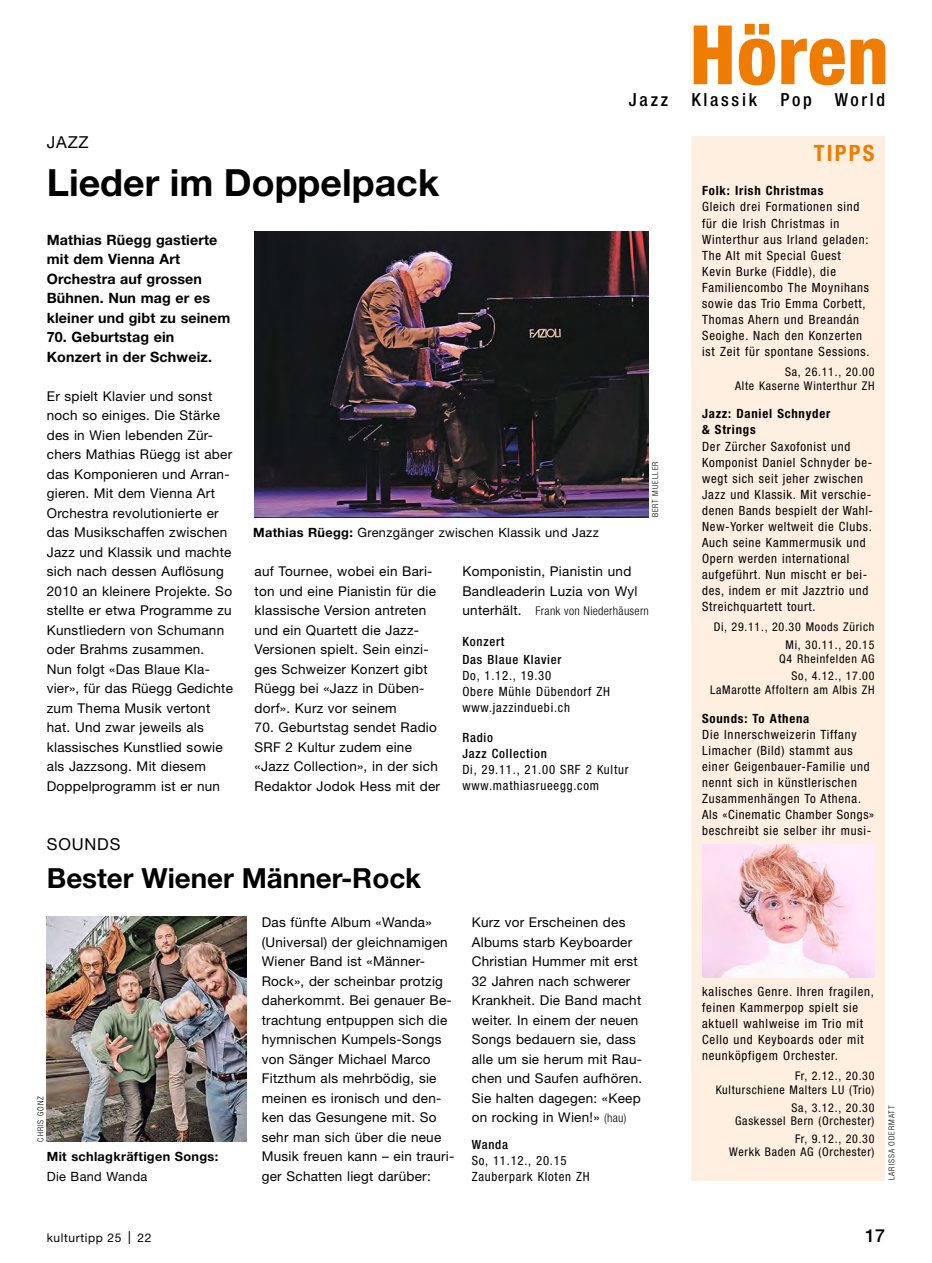
<style>
.page{position:relative;width:932px;height:1263px;background:#fff}
.page>*{position:absolute;margin:0;border:0;box-sizing:border-box;transform-origin:0 0}
._030_KU_Kurzstoff_Ti{font:700 37.5px "Helvetica Neue LT Std";color:#000}
._031_KU_Kurzstoff_Ti{font:700 27.75px "Helvetica Neue LT Std";color:#000}
._060_KU_Kasten_Dachz{font:700 condensed 22.5px "Helvetica Neue LT Std";letter-spacing:.1em;color:#ef7c00}
._011_KU_Rubrikuntert{font:500 condensed 18px "Helvetica Neue LT Std";letter-spacing:.15em;color:#000}
._001_KU_Pagina{font:500 18px "Helvetica Neue LT Std";color:#000}
._020_KU_Dachzeile_Ar{font:16.5px "Helvetica Neue LT Std";letter-spacing:.05em;color:#000}
._033_KU_Vorspann_Kur{font:700 14.25px/19.5px "Helvetica Neue LT Std";letter-spacing:.01em;color:#000}
._034_KU_Kurzstoff_Te{font:13.5px/19.5px "Helvetica Neue LT Std";letter-spacing:.02em;color:#000}
._0066_KU_TIPPS-SPALT{font:condensed 12.75px/16px "Helvetica Neue LT Std";letter-spacing:.06em;color:#000}
._066_KU_Kasten_Text{font:condensed 12.75px/16.2px "Helvetica Neue LT Std";letter-spacing:.06em;color:#000}
._0064_KU_TIPPS-SPALT{font:700 condensed 12.75px/16px "Helvetica Neue LT Std";letter-spacing:.06em;color:#000}
._065_Ku_Kasten_Zwiti{font:500 condensed 12.75px/18px "Helvetica Neue LT Std";letter-spacing:.06em;color:#000}
._070_KU_Bilduntersch{font:12.75px "Helvetica Neue LT Std";letter-spacing:.025em;color:#000}
._070_KU_Bilduntersch-2{font:700 12.75px/19.5px "Helvetica Neue LT Std";letter-spacing:.025em;color:#000}
._0069_KU_TIPPS-SPALT{font:condensed 12px/13.5px "Helvetica Neue LT Std";letter-spacing:.06em;color:#000;text-align:right}
._034_KU_Kurzstoff_Te-2{font:300 condensed 12px "Helvetica Neue LT Std";letter-spacing:.025em;color:#000}
._002_KU_Fusszeile{font:12px "Helvetica Neue LT Std";letter-spacing:.05em;color:#000}
._071_KU_Fotobyline_5{font:300 condensed 8.25px "Helvetica Neue LT Std";letter-spacing:.115em;color:#000}
.s1{font-weight:700}
.s2{font-weight:400;font-stretch:normal;font-size:13.5px}
.s3{font-weight:300;font-stretch:condensed;font-size:12px}
.s4{font-weight:400}
.s5{font-size:18px}
</style>
<div class="page">
<div style="left:691px;top:136px;width:193px;height:1045px;background:#feefe1"></div>
<svg style="left:693px;top:24px;width:192px;height:61px"></svg>
<img style="left:702px;top:845px;width:172px;height:132px">
<img style="left:254px;top:232px;width:394px;height:286px">
<img style="left:47px;top:916px;width:200px;height:226px">
<p class="_011_KU_Rubrikuntert" style="left:628px;top:89px;width:41px">Jazz</p>
<p class="_011_KU_Rubrikuntert" style="left:691px;top:89px;width:67px">Klassik</p>
<p class="_011_KU_Rubrikuntert" style="left:780px;top:89px;width:33px">Pop</p>
<p class="_011_KU_Rubrikuntert" style="left:834px;top:89px;width:52px">World</p>
<p class="_060_KU_Kasten_Dachz" style="left:813px;top:139px;width:62px">TIPPS</p>
<p class="_020_KU_Dachzeile_Ar" style="left:47px;top:132px;width:43px">JAZZ</p>
<p class="_030_KU_Kurzstoff_Ti" style="left:47px;top:159px;width:394px">Lieder im Doppelpack</p>
<p class="_033_KU_Vorspann_Kur" style="left:47px;top:229px;width:185px">Mathias Rüegg gastierte mit dem Vienna Art<br>Orchestra auf grossen<br>Bühnen. Nun mag er es kleiner und gibt zu seinem</p>
<p class="_033_KU_Vorspann_Kur" style="left:47px;top:327px;width:167px">70. Geburtstag ein<br>Konzert in der Schweiz.</p>
<p class="_034_KU_Kurzstoff_Te" style="left:47px;top:386px;width:187px">Er spielt Klavier und sonst noch so einiges. Die Stärke des in Wien lebenden Zür&shy;chers Mathias Rüegg ist aber das Komponieren und Arran&shy;gieren. Mit dem Vienna Art<br>Orchestra revolutionierte er das Musikschaffen zwischen<br>Jazz und Klassik und machte sich nach dessen Auflösung<br>2010 an kleinere Projekte. So stellte er etwa Programme zu<br>Kunstliedern von Schumann oder Brahms zusammen.<br>Nun folgt «Das Blaue Kla&shy;vier», für das Rüegg Gedichte zum Thema Musik vertont hat. Und zwar jeweils als klassisches Kunstlied sowie als Jazzsong. Mit diesem<br>Doppelprogramm ist er nun</p>
<p class="_0064_KU_TIPPS-SPALT" style="left:702px;top:183px;width:123px">Folk: Irish Christmas</p>
<p class="_0066_KU_TIPPS-SPALT" style="left:702px;top:199px;width:169px">Gleich drei Formationen sind für die Irish Christmas in<br>Winterthur aus Irland geladen:<br>The Alt mit Special Guest<br>Kevin Burke (Fiddle), die<br>Familiencombo The Moynihans sowie das Trio Emma Corbett,<br>Thomas Ahern und Breandán<br>Seoighe. Nach den Konzerten ist Zeit für spontane Sessions.</p>
<p class="_0069_KU_TIPPS-SPALT" style="left:735px;top:365px;width:141px">Sa, 26.11., 20.00<br>Alte Kaserne Winterthur ZH</p>
<p class="_0064_KU_TIPPS-SPALT" style="left:702px;top:406px;width:130px">Jazz: Daniel Schnyder &amp; Strings</p>
<p class="_0066_KU_TIPPS-SPALT" style="left:702px;top:438px;width:172px">Der Zürcher Saxofonist und<br>Komponist Daniel Schnyder be&shy;wegt sich seit jeher zwischen<br>Jazz und Klassik. Mit verschie&shy;denen Bands bespielt der Wahl-<br>New-Yorker weltweit die Clubs.<br>Auch seine Kammermusik und<br>Opern werden international aufgeführt. Nun mischt er bei&shy;des, indem er mit Jazztrio und<br>Streichquartett tourt.</p>
<p class="_0069_KU_TIPPS-SPALT" style="left:713px;top:620px;width:162px">Di, 29.11., 20.30 Moods Zürich</p>
<p class="_0069_KU_TIPPS-SPALT" style="left:778px;top:638px;width:97px;text-align:center">Mi, 30.11., 20.15<br>Q4 Rheinfelden AG</p>
<p class="_0069_KU_TIPPS-SPALT" style="left:710px;top:669px;width:166px">So, 4.12., 17.00<br>LaMarotte Affoltern am Albis ZH</p>
<p class="_0064_KU_TIPPS-SPALT" style="left:702px;top:710px;width:109px">Sounds: To Athena</p>
<p class="_0066_KU_TIPPS-SPALT" style="left:702px;top:726px;width:173px">Die Innerschweizerin Tiffany<br>Limacher (Bild) stammt aus einer Geigenbauer-Familie und nennt sich in künstlerischen<br>Zusammenhängen To Athena.<br>Als «Cinematic Chamber Songs» beschreibt sie selber ihr musi-</p>
<p class="_071_KU_Fotobyline_5" style="left:650px;top:517px;width:57px;rotate:-90deg">BERT MUELLER</p>
<p class="_070_KU_Bilduntersch" style="left:253px;top:525px;width:347px"><span class="s1">Mathias Rüegg:</span> Grenzgänger zwischen Klassik und Jazz</p>
<p class="_034_KU_Kurzstoff_Te" style="left:254px;top:561px;width:183px">auf Tournee, wobei ein Bari&shy;ton und eine Pianistin für die klassische Version antreten und ein Quartett die Jazz-<br>Versionen spielt. Sein einzi&shy;ges Schweizer Konzert gibt<br>Rüegg bei «Jazz in Düben&shy;dorf». Kurz vor seinem</p>
<p class="_034_KU_Kurzstoff_Te" style="left:254px;top:717px;width:187px">70. Geburtstag sendet Radio<br>SRF 2 Kultur zudem eine «Jazz Collection», in der sich<br>Redaktor Jodok Hess mit der</p>
<p class="_034_KU_Kurzstoff_Te" style="left:462px;top:561px;width:176px">Komponistin, Pianistin und<br>Bandleaderin Luzia von Wyl</p>
<p class="_034_KU_Kurzstoff_Te-2" style="left:462px;top:604px;width:188px"><span class="s2">unterhält.</span> Frank von Niederhäusern</p>
<p class="_065_Ku_Kasten_Zwiti" style="left:462px;top:632px;width:101px">Konzert<br>Das Blaue Klavier</p>
<p class="_066_KU_Kasten_Text" style="left:462px;top:667px;width:149px">Do, 1.12., 19.30<br>Obere Mühle Dübendorf ZH</p>
<p class="_066_KU_Kasten_Text" style="left:462px;top:700px;width:109px">www.jazzinduebi.ch</p>
<p class="_065_Ku_Kasten_Zwiti" style="left:462px;top:729px;width:86px;line-height:16.5px">Radio<br>Jazz Collection</p>
<p class="_066_KU_Kasten_Text" style="left:462px;top:761px;width:167px">Di, 29.11., 21.00 SRF 2 Kultur</p>
<p class="_066_KU_Kasten_Text" style="left:462px;top:778px;width:138px">www.mathiasrueegg.com</p>
<p class="_020_KU_Dachzeile_Ar" style="left:47px;top:834px;width:75px">SOUNDS</p>
<p class="_031_KU_Kurzstoff_Ti" style="left:47px;top:861px;width:376px">Bester Wiener Männer-Rock</p>
<p class="_034_KU_Kurzstoff_Te" style="left:261px;top:912px;width:194px">Das fünfte Album «Wanda» (Universal) der gleichnamigen<br>Wiener Band ist «Männer-<br>Rock», der scheinbar protzig daherkommt. Bei genauer Be&shy;trachtung entpuppen sich die hymnischen Kumpels-Songs von Sänger Michael Marco<br>Fitzthum als mehrbödig, sie meinen es ironisch und den&shy;ken das Gesungene mit. So sehr man sich über die neue<br>Musik freuen kann – ein trauri&shy;ger Schatten liegt darüber:</p>
<p class="_034_KU_Kurzstoff_Te" style="left:471px;top:912px;width:172px">Kurz vor Erscheinen des<br>Albums starb Keyboarder<br>Christian Hummer mit erst<br>32 Jahren nach schwerer<br>Krankheit. Die Band macht weiter. In einem der neuen<br>Songs bedauern sie, dass alle um sie herum mit Rau&shy;chen und Saufen aufhören.<br>Sie halten dagegen: «Keep on rocking in Wien!» <span class="s3">(hau)</span></p>
<p class="_071_KU_Fotobyline_5" style="left:36px;top:1141px;width:47px;rotate:-90deg">CHRIS GONZ</p>
<p class="_065_Ku_Kasten_Zwiti" style="left:471px;top:1135px;width:38px">Wanda</p>
<p class="_066_KU_Kasten_Text" style="left:471px;top:1152px;width:119px">So, 11.12., 20.15<br>Zauberpark Kloten ZH</p>
<p class="_070_KU_Bilduntersch-2" style="left:47px;top:1147px;width:173px">Mit schlagkräftigen Songs:<br><span class="s4">Die Band Wanda</span></p>
<p class="_0066_KU_TIPPS-SPALT" style="left:702px;top:983px;width:173px">kalisches Genre. Ihren fragilen, feinen Kammerpop spielt sie aktuell wahlweise im Trio mit<br>Cello und Keyboards oder mit neunköpfigem Orchester.</p>
<p class="_0069_KU_TIPPS-SPALT" style="left:715px;top:1069px;width:160px">Fr, 2.12., 20.30<br>Kulturschiene Malters LU (Trio)</p>
<p class="_0069_KU_TIPPS-SPALT" style="left:734px;top:1100px;width:141px">Sa, 3.12., 20.30<br>Gaskessel Bern (Orchester)</p>
<p class="_0069_KU_TIPPS-SPALT" style="left:729px;top:1132px;width:147px">Fr, 9.12., 20.30<br>Werkk Baden AG (Orchester)</p>
<p class="_071_KU_Fotobyline_5" style="left:886px;top:1180px;width:77px;rotate:-90deg">LARISSA ODERMATT</p>
<p class="_002_KU_Fusszeile" style="left:47px;top:1230px;width:106px">kulturtipp 25 <span class="s5">l</span> 22</p>
<p class="_001_KU_Pagina" style="left:864px;top:1224px;width:22px">17</p>
</div>
